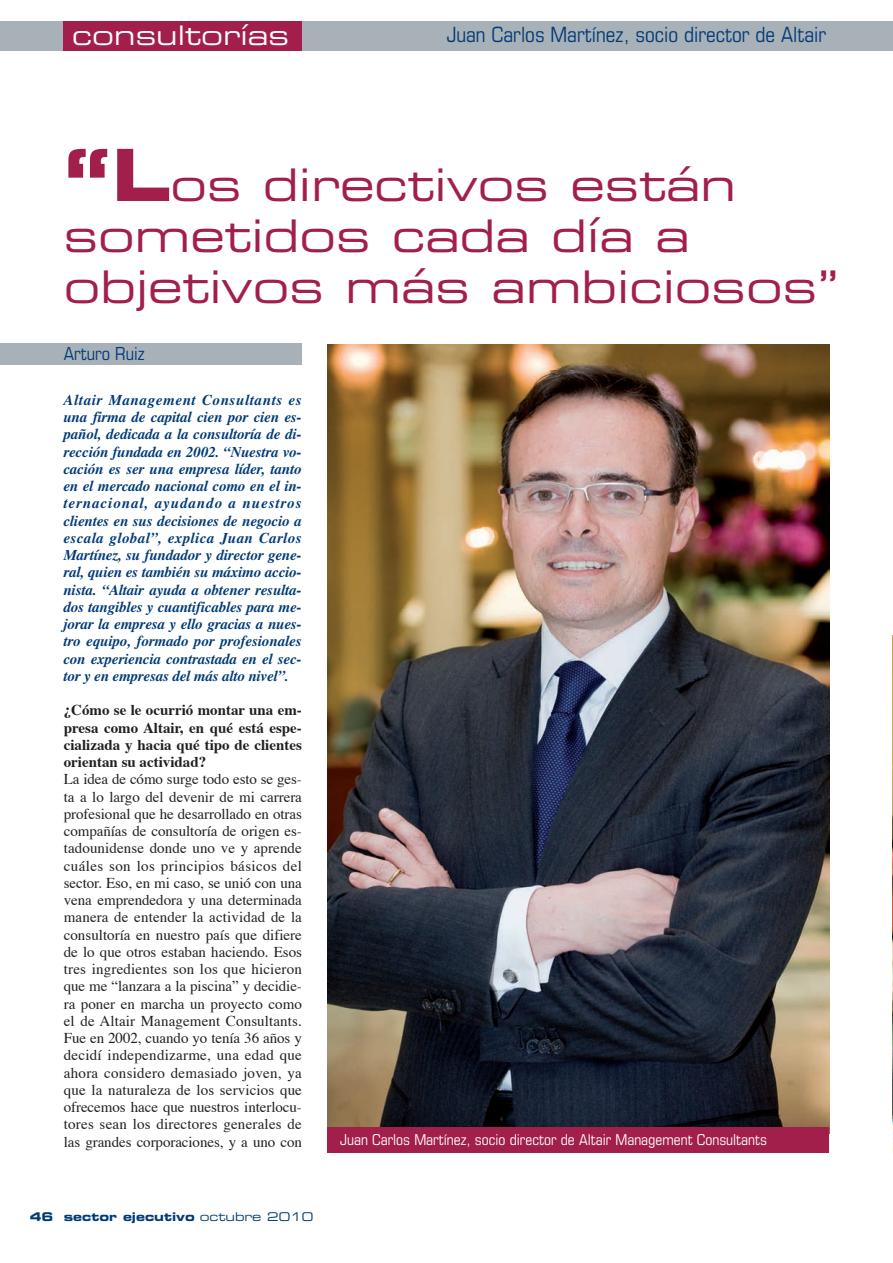
<style>
.page{position:relative;width:893px;height:1263px;background:#fff}
.page>*{position:absolute;margin:0;border:0;box-sizing:border-box;transform-origin:0 0}
.t1{font:45px/51px "Eurostile Extended Two";color:#a21e4b}
.t2{font:27px "Eurostile Extended Two";color:#fff}
.t3{font:condensed 21px "Eurostile";color:#013b77}
.t4{font:condensed 18px "Eurostile";color:#013b77}
.t5{font:15px/17.2px "Times";letter-spacing:-.005em;color:#231f20;text-align:justify}
.t6{font:italic 700 15px/17.2px "Times";letter-spacing:-.01em;color:#013b77;text-align:justify}
.t7{font:700 15px/17.2px "Times";color:#231f20;text-align:justify}
.t8{font:condensed 15px "Eurostile";color:#fff}
.t9{font:12px "Eurostile Bold Extended Two";color:#013b77}
.s1{font-family:"Eurostile Bold Extended Two";font-size:72px}
.s2{font-family:"Eurostile Extended Two"}
</style>
<div class="page">
<img style="left:892px;top:635px;width:1px;height:517px">
<div style="left:0;top:21px;width:893px;height:30px;background:#a8b1b7"></div>
<div style="left:64px;top:21px;width:238px;height:30px;background:#a21e4b"></div>
<div style="left:0;top:343px;width:302px;height:21px;background:#a8b1b7"></div>
<img style="left:327px;top:345px;width:502px;height:782px">
<div style="left:327px;top:1127px;width:502px;height:25px;background:#a21e4b"></div>
<h2 class="t2" style="left:72px;top:26px;width:218px">consultorías</h2>
<h3 class="t3" style="left:447px;top:27px;width:381px">Juan Carlos Martínez, socio director de Altair</h3>
<h1 class="t1" style="left:64px;top:163px;width:777px"><span class="s1">“L</span>os directivos están sometidos cada día a objetivos más ambiciosos”</h1>
<p class="t4" style="left:64px;top:347px;width:82px">Arturo Ruiz</p>
<p class="t6" style="left:64px;top:392px;width:240px">Altair Management Consultants es una firma de capital cien por cien es&shy;pañol, dedicada a la consultoría de di&shy;rección fundada en 2002. “Nuestra vo&shy;cación es ser una empresa líder, tanto en el mercado nacional como en el in&shy;ternacional, ayudando a nuestros clientes en sus decisiones de negocio a escala global”, explica Juan Carlos Martínez, su fundador y director gene&shy;ral, quien es también su máximo accio&shy;nista. “Altair ayuda a obtener resulta&shy;dos tangibles y cuantificables para me&shy;jorar la empresa y ello gracias a nues&shy;tro equipo, formado por profesionales con experiencia contrastada en el sec&shy;tor y en empresas del más alto nivel”.</p>
<p class="t7" style="left:64px;top:703px;width:240px">¿Cómo se le ocurrió montar una em&shy;presa como Altair, en qué está espe&shy;cializada y hacia qué tipo de clientes orientan su actividad?</p>
<p class="t5" style="left:64px;top:772px;width:240px">La idea de cómo surge todo esto se ges&shy;ta a lo largo del devenir de mi carrera profesional que he desarrollado en otras compañías de consultoría de origen es&shy;tadounidense donde uno ve y aprende cuáles son los principios básicos del sector. Eso, en mi caso, se unió con una vena emprendedora y una determinada manera de entender la actividad de la consultoría en nuestro país que difiere de lo que otros estaban haciendo. Esos tres ingredientes son los que hicieron que me “lanzara a la piscina” y decidie&shy;ra poner en marcha un proyecto como el de Altair Management Consultants.<br>Fue en 2002, cuando yo tenía 36 años y decidí independizarme, una edad que ahora considero demasiado joven, ya que la naturaleza de los servicios que ofrecemos hace que nuestros interlocu&shy;tores sean los directores generales de las grandes corporaciones, y a uno con</p>
<p class="t9" style="left:30px;top:1212px;width:285px">46 sector ejecutivo <span class="s2">octubre 2010</span></p>
<p class="t8" style="left:340px;top:1134px;width:428px">Juan Carlos Martínez, socio director de Altair Management Consultants</p>
</div>
